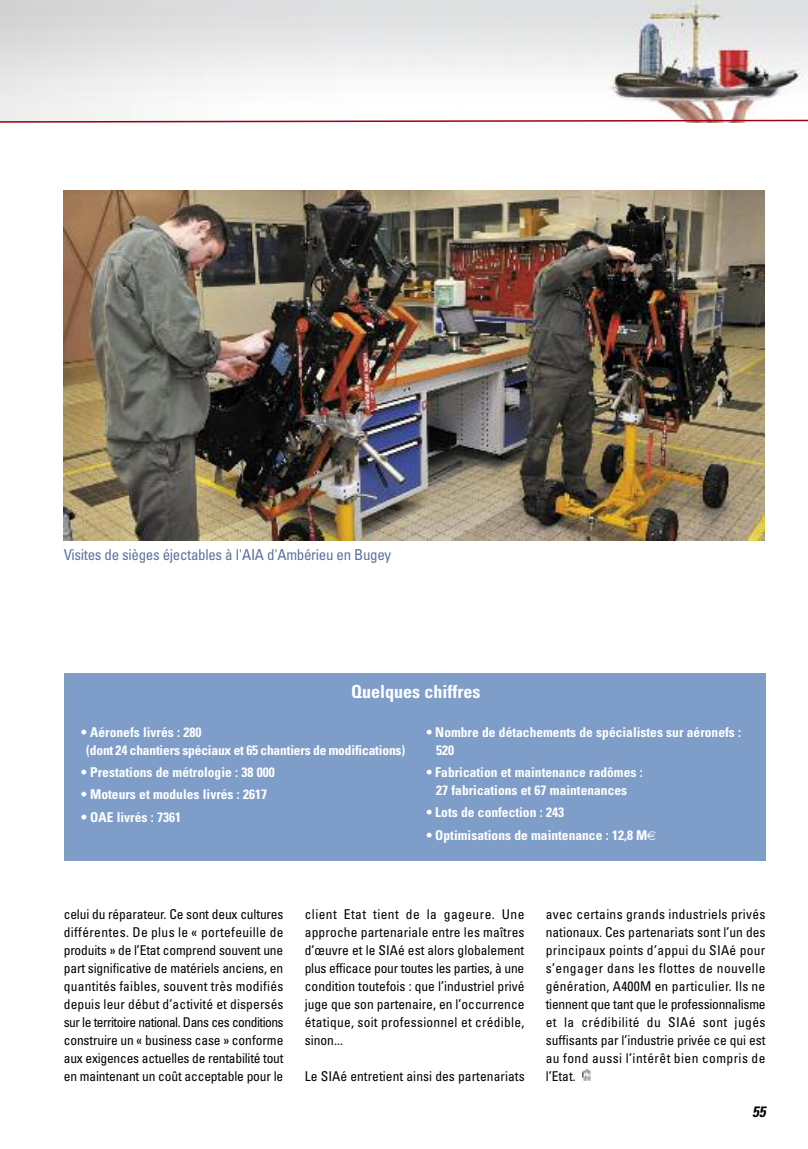
<style>
.page{position:relative;width:808px;height:1149px;background:#fff}
.page>*{position:absolute;margin:0;border:0;box-sizing:border-box;transform-origin:0 0}
.t1{font:700 condensed 18px "Univers";color:#fff}
.t2{font:condensed 15px "Univers";letter-spacing:-.02em;color:#5c739f}
.t3{font:italic 700 condensed 15px "Univers";color:#000}
.t4{font:condensed 13.5px/18px "Univers";letter-spacing:.005em;color:#000;text-align:justify}
.t5{font:700 condensed 13.5px/18px "Univers";color:#fff}
</style>
<div class="page">
<img style="left:0;top:0;width:808px;height:119px">
<svg style="left:0;top:119px;width:808px;height:4px"></svg>
<svg style="left:582px;top:1069px;width:9px;height:10px"></svg>
<div style="left:64px;top:672px;width:701px;height:188px;background:#7e9ec9"></div>
<img style="left:64px;top:190px;width:701px;height:350px">
<p class="t2" style="left:64px;top:548px;width:329px">Visites de sièges éjectables à l'AIA d'Ambérieu en Bugey</p>
<h1 class="t1" style="left:351px;top:685px;width:131px">Quelques chiffres</h1>
<p class="t5" style="left:86px;top:724px;width:320px;text-indent:-5px">• Aéronefs livrés : 280<br>(dont 24 chantiers spéciaux et 65 chantiers de modifications)</p>
<p class="t5" style="left:81px;top:764px;width:195px">• Prestations de métrologie : 38 000</p>
<p class="t5" style="left:81px;top:786px;width:187px">• Moteurs et modules livrés : 2617</p>
<p class="t5" style="left:81px;top:808px;width:101px">• OAE livrés : 7361</p>
<p class="t5" style="left:436px;top:724px;width:306px;text-indent:-10px">• Nombre de détachements de spécialistes sur aéronefs :<br>520</p>
<p class="t5" style="left:426px;top:764px;width:218px;text-align:center">• Fabrication et maintenance radômes :<br>27 fabrications et 67 maintenances</p>
<p class="t5" style="left:426px;top:804px;width:139px">• Lots de confection : 243</p>
<p class="t5" style="left:426px;top:826px;width:223px">• Optimisations de maintenance : 12,8 M</p>
<p class="t4" style="left:64px;top:905px;width:221px">celui du réparateur. Ce sont deux cultures différentes. De plus le « portefeuille de produits » de l’Etat comprend souvent une part significative de matériels anciens, en quantités faibles, souvent très modifiés depuis leur début d’activité et dispersés sur le territoire national. Dans ces conditions construire un « business case » conforme aux exigences actuelles de rentabilité tout en maintenant un coût acceptable pour le</p>
<p class="t4" style="left:305px;top:905px;width:221px">client Etat tient de la gageure. Une approche partenariale entre les maîtres d’œuvre et le SIAé est alors globalement plus efficace pour toutes les parties, à une condition toutefois : que l’industriel privé juge que son partenaire, en l’occurrence étatique, soit professionnel et crédible, sinon...</p>
<p class="t4" style="left:305px;top:1067px;width:221px">Le SIAé entretient ainsi des partenariats</p>
<p class="t4" style="left:546px;top:905px;width:221px">avec certains grands industriels privés nationaux. Ces partenariats sont l’un des principaux points d’appui du SIAé pour s’engager dans les flottes de nouvelle génération, A400M en particulier. Ils ne tiennent que tant que le professionnalisme et la crédibilité du SIAé sont jugés suffisants par l’industrie privée ce qui est au fond aussi l’intérêt bien compris de l’Etat.</p>
<p class="t3" style="left:752px;top:1106px;width:15px">55</p>
</div>
